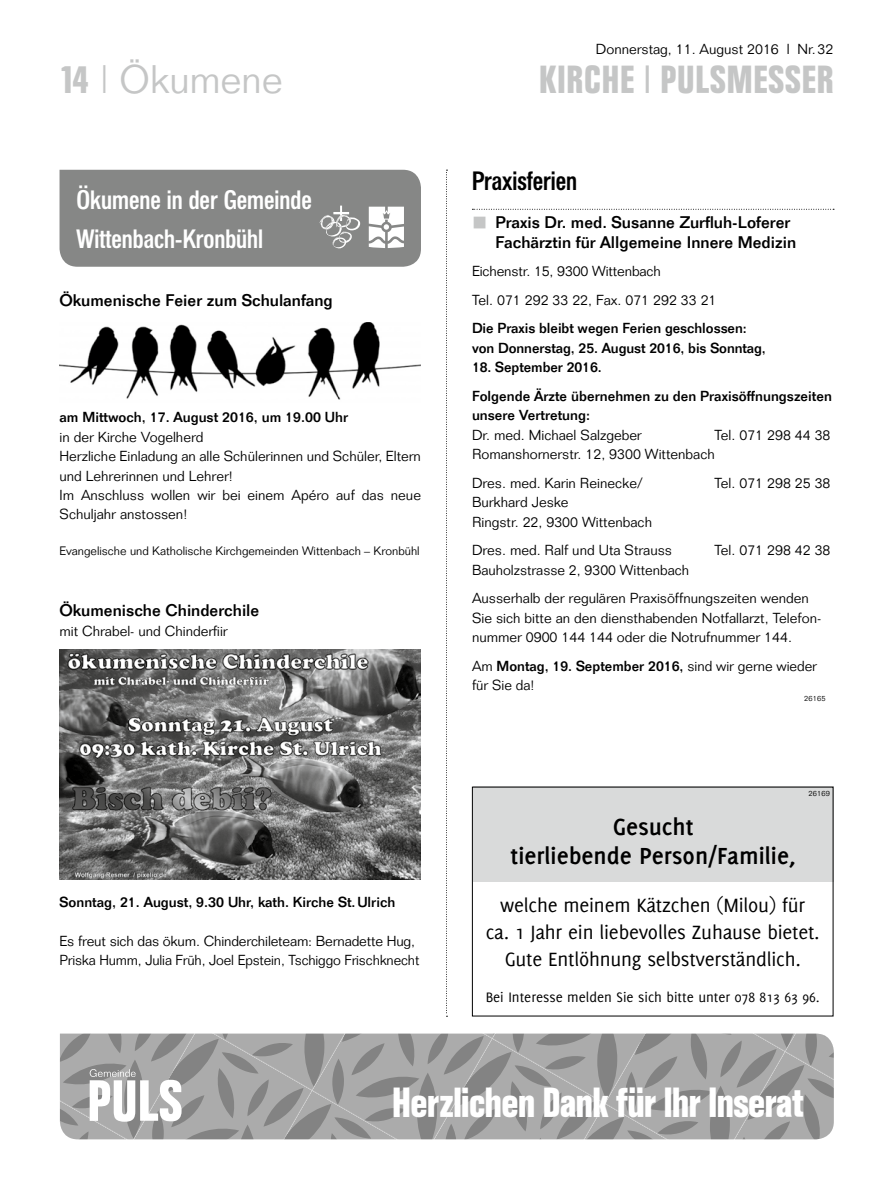
<style>
.page{position:relative;width:893px;height:1191px;background:#fff}
.page>*{position:absolute;margin:0;border:0;box-sizing:border-box;transform-origin:0 0}
.t1{font:700 42px "Folio Condensed BQ";color:#fff}
.t2{font:700 39px "Folio Condensed BQ";letter-spacing:.03em;color:#c5c6c6}
.t3{font:300 39px "Folio";color:#c5c6c6}
.t4{font:500 26.25px/38.7px "Folio Condensed BQ";color:#fff}
.t5{font:500 26.25px "Folio Condensed BQ";color:#000}
.t6{font:700 25.5px/28.5px "Delicious";color:#000;text-align:center}
.t7{font:21px/27px "Delicious";letter-spacing:-.01em;color:#000;text-align:center}
.t8{font:500 16.5px/19.4px "Folio";color:#000}
.t9{font:15px "Delicious";color:#000}
.t10{font:300 14.4px "Folio";color:#fff}
.t11{font:300 14.25px/19.4px "Folio";color:#000}
.t12{font:500 14.25px/28.5px "Folio";color:#000}
.t13{font:300 12px "Folio";color:#000}
.t14{font:300 7.5px "Folio";letter-spacing:.02em;color:#000}
.s1{font-family:"Folio Condensed BQ";font-weight:700}
.s2{font-weight:300}
.s3{font-weight:500}
</style>
<div class="page">
<svg style="left:446px;top:170px;width:1px;height:846px"></svg>
<svg style="left:60px;top:170px;width:361px;height:97px;background:#8c8c8c"></svg>
<img style="left:60px;top:322px;width:361px;height:78px">
<img style="left:60px;top:649px;width:361px;height:230px">
<svg style="left:472px;top:209px;width:362px;height:1px"></svg>
<div style="left:473px;top:786px;width:360px;height:96px;background:#d9dada"></div>
<svg style="left:60px;top:1033px;width:774px;height:106px;background:#9f9f9f"></svg>
<svg style="left:90px;top:1069px;width:92px;height:52px"></svg>
<p class="t11" style="left:596px;top:39px;width:239px">Donnerstag, 11. August 2016 l Nr.32</p>
<p class="t3" style="left:60px;top:56px;width:225px"><span class="s1">14</span> | Ökumene</p>
<p class="t2" style="left:540px;top:58px;width:295px">KIRCHE <span class="s2">I</span> PULSMESSER</p>
<p class="t4" style="left:77px;top:181px;width:237px">Ökumene in der Gemeinde<br>Wittenbach-Kronbühl</p>
<p class="t10" style="left:101px;top:235px;width:72px">Wittenbach</p>
<p class="t8" style="left:60px;top:290px;width:275px">Ökumenische Feier zum Schulanfang</p>
<p class="t11" style="left:60px;top:407px;width:363px"><span class="s3">am Mittwoch, 17. August 2016, um 19.00 Uhr<br></span>in der Kirche Vogelherd<br>Herzliche Einladung an alle Schülerinnen und Schüler, Eltern und Lehrerinnen und Lehrer!<br>Im Anschluss wollen wir bei einem Apéro auf das neue Schuljahr anstossen!</p>
<p class="t13" style="left:60px;top:544px;width:362px">Evangelische und Katholische Kirchgemeinden Wittenbach – Kronbühl</p>
<p class="t8" style="left:60px;top:600px;width:201px">Ökumenische Chinderchile</p>
<p class="t11" style="left:60px;top:621px;width:170px">mit Chrabel- und Chinderfiir</p>
<p class="t12" style="left:60px;top:887px;width:337px">Sonntag, 21. August, 9.30 Uhr, kath. Kirche St.Ulrich</p>
<p class="t11" style="left:60px;top:931px;width:361px">Es freut sich das ökum. Chinderchileteam: Bernadette Hug,<br>Priska Humm, Julia Früh, Joel Epstein, Tschiggo Frischknecht</p>
<p class="t5" style="left:472px;top:166px;width:106px">Praxisferien</p>
<p class="t8" style="left:495px;top:213px;width:302px">Praxis Dr. med. Susanne Zurfluh-Loferer<br>Fachärztin für Allgemeine Innere Medizin</p>
<p class="t11" style="left:472px;top:257px;width:276px;line-height:28.5px">Eichenstr. 15, 9300 Wittenbach<br>Tel. 071 292 33 22, Fax. 071 292 33 21<br><span class="s3">Die Praxis bleibt wegen Ferien geschlossen:</span></p>
<p class="t12" style="left:472px;top:333px;width:295px">von Donnerstag, 25. August 2016, bis Sonntag,</p>
<p class="t12" style="left:472px;top:353px;width:361px">18. September 2016.<br>Folgende Ärzte übernehmen zu den Praxisöffnungszeiten</p>
<p class="t11" style="left:472px;top:405px;width:171px"><span class="s3">unsere Vertretung:<br></span>Dr. med. Michael Salzgeber</p>
<p class="t11" style="left:472px;top:425px;width:360px;text-indent:242px">Tel. 071 298 44 38<br>Romanshornerstr. 12, 9300 Wittenbach</p>
<p class="t11" style="left:472px;top:473px;width:173px">Dres. med. Karin Reinecke/</p>
<p class="t11" style="left:714px;top:473px;width:118px">Tel. 071 298 25 38</p>
<p class="t11" style="left:472px;top:492px;width:182px">Burkhard Jeske<br>Ringstr. 22, 9300 Wittenbach</p>
<p class="t11" style="left:472px;top:540px;width:202px">Dres. med. Ralf und Uta Strauss</p>
<p class="t11" style="left:714px;top:540px;width:118px">Tel. 071 298 42 38</p>
<p class="t11" style="left:472px;top:555px;width:338px;line-height:28.5px">Bauholzstrasse 2, 9300 Wittenbach<br>Ausserhalb der regulären Praxisöffnungszeiten wenden</p>
<p class="t11" style="left:472px;top:608px;width:351px">Sie sich bitte an den diensthabenden Notfallarzt, Telefon&shy;nummer 0900 144 144 oder die Notrufnummer 144.</p>
<p class="t11" style="left:472px;top:656px;width:346px">Am <span class="s3">Montag, 19. September 2016,</span> sind wir gerne wieder für Sie da!</p>
<p class="t14" style="left:804px;top:693px;width:23px">26165</p>
<p class="t6" style="left:511px;top:812px;width:286px">Gesucht<br>tierliebende Person/Familie,</p>
<p class="t14" style="left:809px;top:789px;width:23px">26169</p>
<p class="t7" style="left:486px;top:891px;width:335px">welche meinem Kätzchen (Milou) für<br>ca. 1 Jahr ein liebevolles Zuhause bietet.<br>Gute Entlöhnung selbstverständlich.</p>
<p class="t9" style="left:486px;top:988px;width:336px">Bei Interesse melden Sie sich bitte unter 078 813 63 96.</p>
<p class="t1" style="left:393px;top:1079px;width:413px">Herzlichen Dank für Ihr Inserat</p>
</div>
